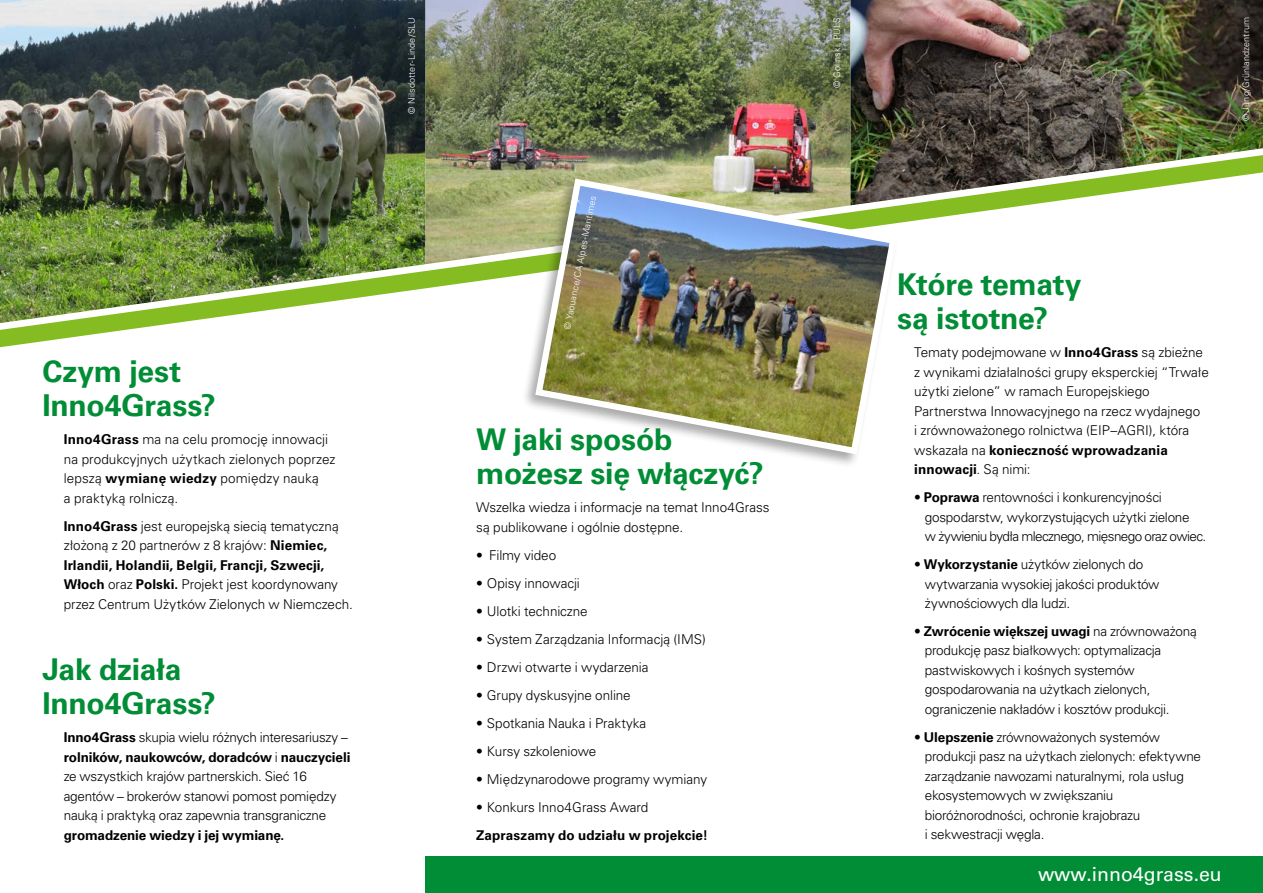
<style>
.page{position:relative;width:1263px;height:893px;background:#fff}
.page>*{position:absolute;margin:0;border:0;box-sizing:border-box;transform-origin:0 0}
.t1{font:700 30px/34.5px "Univers LTCYR 65";letter-spacing:-.005em;color:#008d35}
.t2{font:19.5px "Univers LT Std";color:#fff}
.t3{font:300 13.5px/19.5px "Univers LTCYR 45";letter-spacing:-.01em;color:#000}
.t4{font:700 13.5px/19.5px "Univers LTCYR 65";color:#000}
.t5{font:300 9px "Univers LT Std";letter-spacing:.02em;color:#fff}
.s1{font-family:"Univers LTCYR 65";font-weight:700}
.s2{font-family:"Univers LTCYR 45";font-weight:300}
</style>
<div class="page">
<div style="left:425px;top:856px;width:838px;height:37px;background:#008d35"></div>
<img style="left:425px;top:0;width:425px;height:148px">
<img style="left:850px;top:0;width:413px;height:148px">
<img style="left:0;top:0;width:425px;height:148px">
<svg style="left:0;top:330px;width:124px;height:17px"></svg>
<img style="left:0;top:148px;width:1263px;height:182px">
<div style="left:521px;top:176px;width:377px;height:292px;background:#000;opacity:.34"></div>
<img style="left:532px;top:175px;width:368px;height:283px">
<h1 class="t1" style="left:43px;top:352px;width:175px">Czym jest<br>Inno4Grass?</h1>
<p class="t3" style="left:64px;top:429px;width:273px"><span class="s1">Inno4Grass</span> ma na celu promocję innowacji na produkcyjnych użytkach zielonych poprzez lepszą <span class="s1">wymianę wiedzy</span> pomiędzy nauką<br>a praktyką rolniczą.</p>
<p class="t3" style="left:64px;top:516px;width:277px"><span class="s1">Inno4Grass</span> jest europejską siecią tematyczną złożoną z 20 partnerów z 8 krajów: <span class="s1">Niemiec,</span></p>
<p class="t4" style="left:64px;top:554px;width:262px">Irlandii, Holandii, Belgii, Francji, Szwecji,</p>
<p class="t3" style="left:64px;top:574px;width:291px"><span class="s1">Włoch</span> oraz <span class="s1">Polski.</span> Projekt jest koordynowany przez Centrum Użytków Zielonych w Niemczech.</p>
<h1 class="t1" style="left:43px;top:650px;width:175px">Jak działa<br>Inno4Grass?</h1>
<p class="t3" style="left:64px;top:727px;width:286px"><span class="s1">Inno4Grass</span> skupia wielu różnych interesariuszy –</p>
<p class="t4" style="left:64px;top:746px;width:288px">rolników, naukowców, doradców <span class="s2">i</span> nauczycieli</p>
<p class="t3" style="left:64px;top:766px;width:274px">ze wszystkich krajów partnerskich. Sieć 16 agentów – brokerów stanowi pomost pomiędzy nauką i praktyką oraz zapewnia transgraniczne</p>
<p class="t4" style="left:64px;top:824px;width:222px">gromadzenie wiedzy i jej wymianę.</p>
<p class="t5" style="left:406px;top:114px;width:98px;rotate:-90deg">© Nilsdotter-Linde/SLU</p>
<p class="t5" style="left:831px;top:88px;width:72px;rotate:-90deg">© Golinski, PULS</p>
<p class="t5" style="left:1240px;top:121px;width:106px;rotate:-90deg">© Jung/Grünlandzentrum</p>
<p class="t5" style="left:562px;top:328px;width:138px;rotate:-79deg">© Yaouance/CA Alpes-Maritimes</p>
<h1 class="t1" style="left:476px;top:420px;width:289px">W jaki sposób możesz się włączyć?</h1>
<p class="t3" style="left:476px;top:497px;width:295px">Wszelka wiedza i informacje na temat Inno4Grass są publikowane i ogólnie dostępne.</p>
<p class="t3" style="left:476px;top:545px;width:81px">• Filmy video</p>
<p class="t3" style="left:476px;top:573px;width:105px">• Opisy innowacji</p>
<p class="t3" style="left:476px;top:601px;width:113px">• Ulotki techniczne</p>
<p class="t3" style="left:476px;top:629px;width:231px">• System Zarządzania Informacją (IMS)</p>
<p class="t3" style="left:476px;top:657px;width:174px">• Drzwi otwarte i wydarzenia</p>
<p class="t3" style="left:476px;top:685px;width:156px">• Grupy dyskusyjne online</p>
<p class="t3" style="left:476px;top:713px;width:172px">• Spotkania Nauka i Praktyka</p>
<p class="t3" style="left:476px;top:741px;width:121px">• Kursy szkoleniowe</p>
<p class="t3" style="left:476px;top:769px;width:232px">• Międzynarodowe programy wymiany</p>
<p class="t3" style="left:476px;top:797px;width:174px">• Konkurs Inno4Grass Award</p>
<p class="t4" style="left:476px;top:824px;width:233px">Zapraszamy do udziału w projekcie!</p>
<h1 class="t1" style="left:897px;top:265px;width:186px">Które tematy są istotne?</h1>
<p class="t3" style="left:914px;top:342px;width:296px">Tematy podejmowane w <span class="s1">Inno4Grass</span> są zbieżne z wynikami działalności grupy eksperckiej “Trwałe użytki zielone” w ramach Europejskiego Partnerstwa Innowacyjnego na rzecz wydajnego<br>i zrównoważonego rolnictwa (EIP–AGRI), która</p>
<p class="t4" style="left:914px;top:439px;width:255px"><span class="s2">wskazała na</span> konieczność wprowadzania innowacji<span class="s2">. Są nimi:</span></p>
<p class="t3" style="left:925px;top:487px;width:283px;text-indent:-11px">• <span class="s1">Poprawa</span> rentowności i konkurencyjności gospodarstw, wykorzystujących użytki zielone<br>w żywieniu bydła mlecznego, mięsnego oraz owiec.</p>
<p class="t3" style="left:925px;top:554px;width:236px;text-indent:-11px">• <span class="s1">Wykorzystanie</span> użytków zielonych do wytwarzania wysokiej jakości produktów żywnościowych dla ludzi.</p>
<p class="t4" style="left:914px;top:621px;width:284px"><span class="s2">•</span> Zwrócenie większej uwagi <span class="s2">na zrównoważoną</span></p>
<p class="t3" style="left:925px;top:641px;width:246px">produkcję pasz białkowych: optymalizacja pastwiskowych i kośnych systemów gospodarowania na użytkach zielonych, ograniczenie nakładów i kosztów produkcji.</p>
<p class="t3" style="left:925px;top:727px;width:278px;text-indent:-11px">• <span class="s1">Ulepszenie</span> zrównoważonych systemów produkcji pasz na użytkach zielonych: efektywne zarządzanie nawozami naturalnymi, rola usług ekosystemowych w zwiększaniu bioróżnorodności, ochronie krajobrazu<br>i sekwestracji węgla.</p>
<h2 class="t2" style="left:1038px;top:863px;width:185px">www.inno4grass.eu</h2>
</div>
